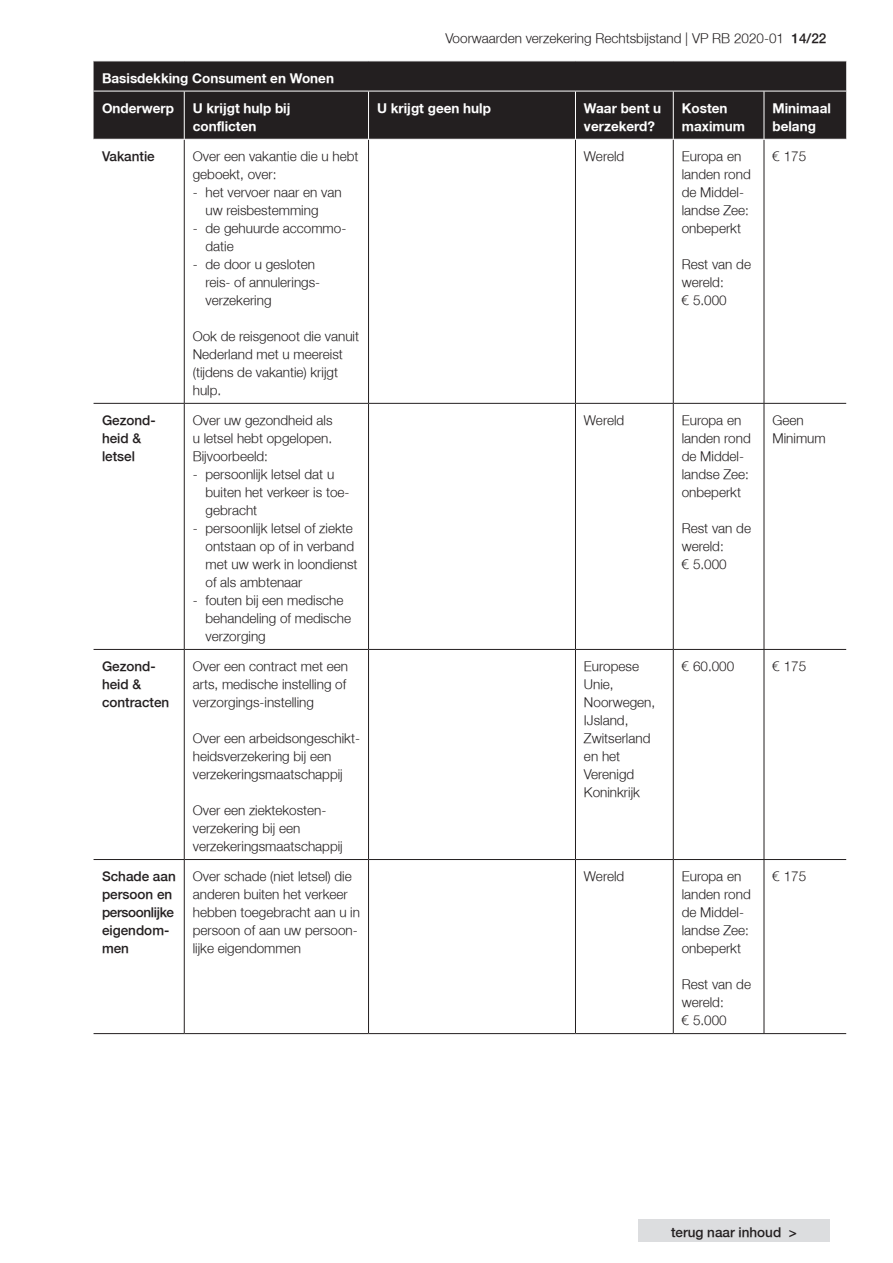
<style>
.page{position:relative;width:893px;height:1263px;background:#fff}
.page>*{position:absolute;margin:0;border:0;box-sizing:border-box;transform-origin:0 0}
.Tabel_platte_tekst{font:300 13.5px/18px "Fortis Helvetica";color:#231f20}
.Tabel_opsomming{font:300 13.5px/18px "Fortis Helvetica";color:#231f20}
.Tabel_titelbalk{font:700 13.5px/18px "Fortis Helvetica";color:#fff}
.Tabeltekst_bold{font:300 13.5px/18px "Fortis Helvetica";color:#231f20}
.s1{font-style:inherit}
</style>
<div class="page">
<div style="left:638px;top:1219px;width:192px;height:23px;background:#dcdddf"></div>
<div style="left:94px;top:62px;width:752px;height:77px;background:#231f20"></div>
<hr style="left:184px;top:140px;width:1px;height:263px;background:#231f20">
<hr style="left:368px;top:140px;width:1px;height:263px;background:#231f20">
<hr style="left:575px;top:140px;width:1px;height:263px;background:#231f20">
<hr style="left:673px;top:140px;width:1px;height:263px;background:#231f20">
<hr style="left:764px;top:140px;width:1px;height:263px;background:#231f20">
<hr style="left:94px;top:403px;width:90px;height:1px;background:#231f20">
<hr style="left:184px;top:403px;width:185px;height:1px;background:#231f20">
<hr style="left:184px;top:404px;width:1px;height:245px;background:#231f20">
<hr style="left:369px;top:403px;width:206px;height:1px;background:#231f20">
<hr style="left:368px;top:404px;width:1px;height:245px;background:#231f20">
<hr style="left:575px;top:403px;width:98px;height:1px;background:#231f20">
<hr style="left:575px;top:404px;width:1px;height:245px;background:#231f20">
<hr style="left:673px;top:403px;width:91px;height:1px;background:#231f20">
<hr style="left:673px;top:404px;width:1px;height:245px;background:#231f20">
<hr style="left:764px;top:403px;width:82px;height:1px;background:#231f20">
<hr style="left:764px;top:404px;width:1px;height:245px;background:#231f20">
<hr style="left:94px;top:649px;width:90px;height:1px;background:#231f20">
<hr style="left:184px;top:649px;width:185px;height:1px;background:#231f20">
<hr style="left:184px;top:650px;width:1px;height:209px;background:#231f20">
<hr style="left:369px;top:649px;width:206px;height:1px;background:#231f20">
<hr style="left:368px;top:650px;width:1px;height:209px;background:#231f20">
<hr style="left:575px;top:649px;width:98px;height:1px;background:#231f20">
<hr style="left:575px;top:650px;width:1px;height:209px;background:#231f20">
<hr style="left:673px;top:649px;width:91px;height:1px;background:#231f20">
<hr style="left:673px;top:650px;width:1px;height:209px;background:#231f20">
<hr style="left:764px;top:649px;width:82px;height:1px;background:#231f20">
<hr style="left:764px;top:650px;width:1px;height:209px;background:#231f20">
<hr style="left:94px;top:859px;width:90px;height:1px;background:#231f20">
<hr style="left:184px;top:859px;width:185px;height:1px;background:#231f20">
<hr style="left:184px;top:860px;width:1px;height:173px;background:#231f20">
<hr style="left:369px;top:859px;width:206px;height:1px;background:#231f20">
<hr style="left:368px;top:860px;width:1px;height:173px;background:#231f20">
<hr style="left:575px;top:859px;width:98px;height:1px;background:#231f20">
<hr style="left:575px;top:860px;width:1px;height:173px;background:#231f20">
<hr style="left:673px;top:859px;width:91px;height:1px;background:#231f20">
<hr style="left:673px;top:860px;width:1px;height:173px;background:#231f20">
<hr style="left:764px;top:859px;width:82px;height:1px;background:#231f20">
<hr style="left:764px;top:860px;width:1px;height:173px;background:#231f20">
<hr style="left:94px;top:1033px;width:90px;height:1px;background:#231f20">
<hr style="left:184px;top:1033px;width:185px;height:1px;background:#231f20">
<hr style="left:369px;top:1033px;width:206px;height:1px;background:#231f20">
<hr style="left:575px;top:1033px;width:98px;height:1px;background:#231f20">
<hr style="left:673px;top:1033px;width:91px;height:1px;background:#231f20">
<hr style="left:764px;top:1033px;width:82px;height:1px;background:#231f20">
<hr style="left:94px;top:91px;width:90px;height:1px;background:#fff">
<hr style="left:184px;top:91px;width:185px;height:1px;background:#fff">
<hr style="left:184px;top:91px;width:1px;height:48px;background:#fff">
<hr style="left:369px;top:91px;width:206px;height:1px;background:#fff">
<hr style="left:368px;top:91px;width:1px;height:48px;background:#fff">
<hr style="left:575px;top:91px;width:98px;height:1px;background:#fff">
<hr style="left:575px;top:91px;width:1px;height:48px;background:#fff">
<hr style="left:673px;top:91px;width:91px;height:1px;background:#fff">
<hr style="left:673px;top:91px;width:1px;height:48px;background:#fff">
<hr style="left:764px;top:91px;width:82px;height:1px;background:#fff">
<hr style="left:764px;top:91px;width:1px;height:48px;background:#fff">
<p class="Tabel_titelbalk" style="left:102px;top:69px;width:233px">Basisdekking Consument en Wonen</p>
<p class="Tabel_titelbalk" style="left:102px;top:100px;width:73px">Onderwerp</p>
<p class="Tabel_titelbalk" style="left:193px;top:100px;width:99px">U krijgt hulp bij</p>
<p class="Tabel_titelbalk" style="left:193px;top:118px;width:65px">conflicten</p>
<p class="Tabeltekst_bold" style="left:102px;top:148px;width:54px">Vakantie</p>
<p class="Tabel_platte_tekst" style="left:193px;top:147px;width:167px">Over een vakantie die u hebt geboekt, over:</p>
<p class="Tabel_opsomming" style="left:206px;top:183px;width:138px;text-indent:-13px">- het vervoer naar en van uw reisbestemming</p>
<p class="Tabel_opsomming" style="left:206px;top:219px;width:142px;text-indent:-13px">- de gehuurde accommo&shy;datie</p>
<p class="Tabel_opsomming" style="left:206px;top:255px;width:115px;text-indent:-13px">- de door u gesloten reis- of annulerings&shy;verzekering</p>
<p class="Tabel_platte_tekst" style="left:193px;top:327px;width:168px">Ook de reisgenoot die vanuit<br>Nederland met u meereist (tijdens de vakantie) krijgt hulp.</p>
<p class="Tabeltekst_bold" style="left:102px;top:412px;width:55px">Gezond&shy;heid &amp; letsel</p>
<p class="Tabel_platte_tekst" style="left:193px;top:411px;width:141px;text-align:justify">Over uw gezondheid als u letsel hebt opgelopen.<br>Bijvoorbeeld:</p>
<p class="Tabel_opsomming" style="left:206px;top:465px;width:146px;text-indent:-13px">- persoonlijk letsel dat u buiten het verkeer is toe&shy;gebracht</p>
<p class="Tabel_opsomming" style="left:206px;top:519px;width:154px;text-indent:-13px">- persoonlijk letsel of ziekte ontstaan op of in verband met uw werk in loondienst of als ambtenaar</p>
<p class="Tabel_opsomming" style="left:206px;top:591px;width:147px;text-indent:-13px">- fouten bij een medische behandeling of medische verzorging</p>
<p class="Tabeltekst_bold" style="left:102px;top:658px;width:69px">Gezond&shy;heid &amp; contracten</p>
<p class="Tabel_platte_tekst" style="left:193px;top:657px;width:157px">Over een contract met een arts, medische instelling of verzorgings-instelling</p>
<p class="Tabel_platte_tekst" style="left:193px;top:729px;width:169px">Over een arbeidsongeschikt&shy;heidsverzekering bij een verzekeringsmaatschappij</p>
<p class="Tabel_platte_tekst" style="left:193px;top:801px;width:135px">Over een ziektekosten&shy;verzekering bij een</p>
<p class="Tabel_platte_tekst" style="left:193px;top:837px;width:152px">verzekeringsmaatschappij</p>
<p class="Tabel_platte_tekst" style="left:445px;top:29px;width:382px">Voorwaarden verzekering Rechtsbijstand | VP RB 2020-01 <span class="s1">14/22</span></p>
<p class="Tabel_titelbalk" style="left:377px;top:100px;width:115px">U krijgt geen hulp</p>
<p class="Tabel_titelbalk" style="left:584px;top:100px;width:79px">Waar bent u verzekerd?</p>
<p class="Tabel_titelbalk" style="left:682px;top:100px;width:65px">Kosten maximum</p>
<p class="Tabel_titelbalk" style="left:772px;top:100px;width:60px">Minimaal belang</p>
<p class="Tabel_platte_tekst" style="left:584px;top:147px;width:42px">Wereld</p>
<p class="Tabel_platte_tekst" style="left:682px;top:147px;width:71px">Europa en landen rond de Middel&shy;landse Zee: onbeperkt</p>
<p class="Tabel_platte_tekst" style="left:682px;top:255px;width:71px">Rest van de wereld:<br>€ 5.000</p>
<p class="Tabel_platte_tekst" style="left:772px;top:147px;width:35px">€ 175</p>
<p class="Tabel_platte_tekst" style="left:584px;top:411px;width:42px">Wereld</p>
<p class="Tabel_platte_tekst" style="left:682px;top:411px;width:71px">Europa en landen rond de Middel&shy;landse Zee: onbeperkt</p>
<p class="Tabel_platte_tekst" style="left:682px;top:519px;width:71px">Rest van de wereld:<br>€ 5.000</p>
<p class="Tabel_platte_tekst" style="left:772px;top:411px;width:33px">Geen</p>
<p class="Tabel_platte_tekst" style="left:772px;top:429px;width:55px">Minimum</p>
<p class="Tabel_platte_tekst" style="left:584px;top:657px;width:57px">Europese</p>
<p class="Tabel_platte_tekst" style="left:584px;top:675px;width:73px">Unie,<br>Noorwegen,<br>IJsland,</p>
<p class="Tabel_platte_tekst" style="left:584px;top:729px;width:68px">Zwitserland</p>
<p class="Tabel_platte_tekst" style="left:584px;top:747px;width:57px">en het<br>Verenigd<br>Koninkrijk</p>
<p class="Tabel_platte_tekst" style="left:682px;top:657px;width:54px">€ 60.000</p>
<p class="Tabel_platte_tekst" style="left:772px;top:657px;width:35px">€ 175</p>
<p class="Tabeltekst_bold" style="left:102px;top:868px;width:75px">Schade aan persoon en persoonlijke eigendom&shy;men</p>
<p class="Tabel_platte_tekst" style="left:193px;top:867px;width:169px">Over schade (niet letsel) die anderen buiten het verkeer hebben toegebracht aan u in persoon of aan uw persoon&shy;lijke eigendommen</p>
<p class="Tabel_platte_tekst" style="left:584px;top:867px;width:42px">Wereld</p>
<p class="Tabel_platte_tekst" style="left:682px;top:867px;width:71px">Europa en landen rond de Middel&shy;landse Zee: onbeperkt</p>
<p class="Tabel_platte_tekst" style="left:682px;top:975px;width:71px">Rest van de wereld:<br>€ 5.000</p>
<p class="Tabel_platte_tekst" style="left:772px;top:867px;width:35px">€ 175</p>
<p class="Tabeltekst_bold" style="left:671px;top:1224px;width:127px">terug naar inhoud &gt;</p>
</div>
